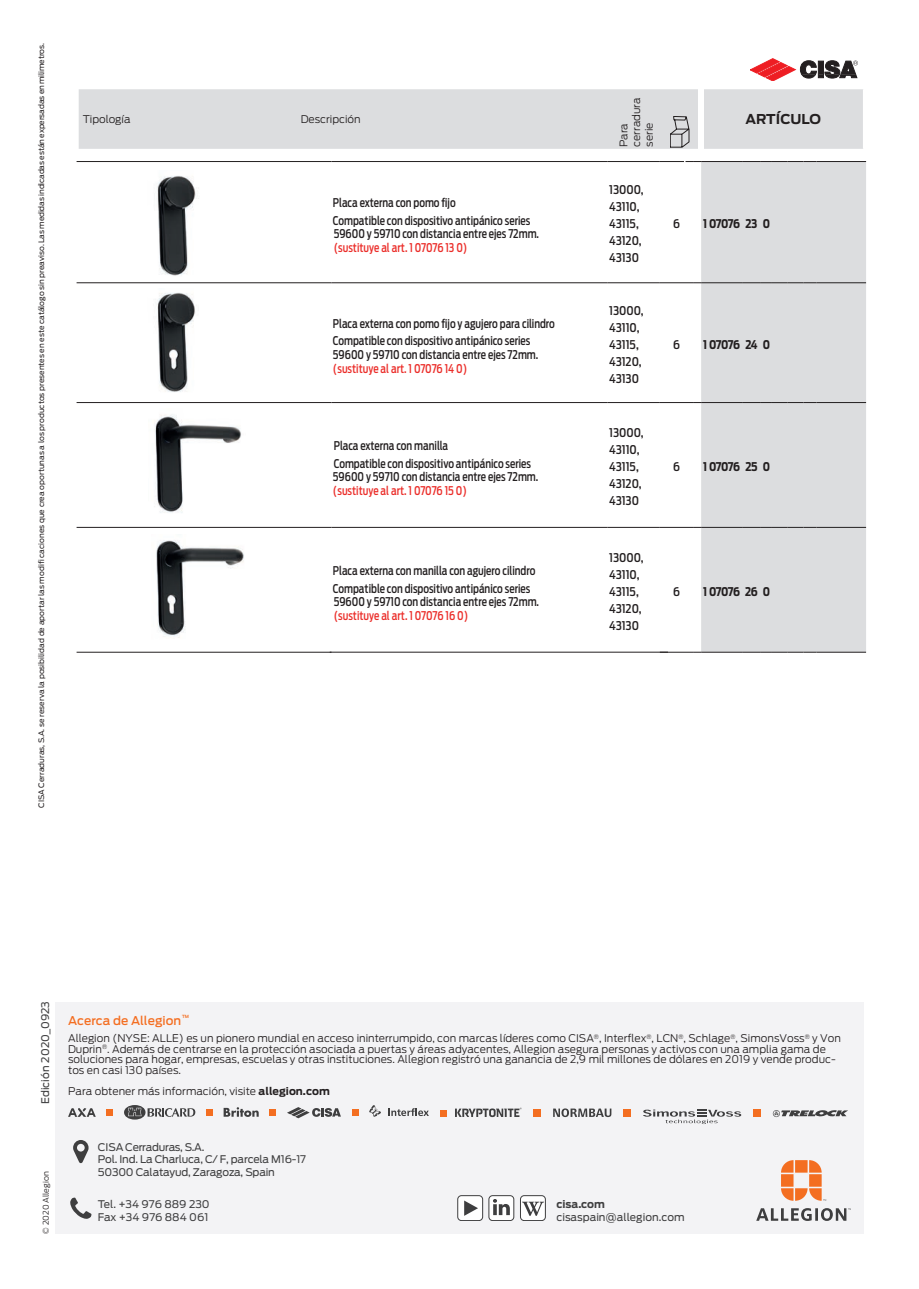
<style>
.page{position:relative;width:919px;height:1289px;background:#fff}
.page>*{position:absolute;margin:0;border:0;box-sizing:border-box;transform-origin:0 0}
.t1{font:700 13.5px "Antenna";color:#231f20}
.t2{font:500 12px/17.7px "Antenna Cond";color:#231f20;scale:.9 1}
.t3{font:500 12px/17px "Antenna Cond";color:#231f20}
.t4{font:500 12px "Antenna Cond";color:#eb2e2a;scale:.9 1}
.t5{font:700 12px "Antenna Cond";letter-spacing:-.04em;color:#231f20;scale:.95 1}
.t6{font:500 12px "Antenna";color:#f36e21}
.t7{font:300 10.5px/10.5px "Antenna";color:#231f20}
.t8{font:10.5px/12.6px "Antenna";letter-spacing:-.02em;color:#3e3e3f}
.t9{font:10.5px "Antenna";color:#3e3e3f}
.t10{font:10.5px "Antenna";letter-spacing:.01em;color:#3e3e3f}
.t11{font:700 10.5px "Antenna";color:#3e3e3f}
.t12{font:300 7.8px "Antenna";color:#231f20}
.t13{font:7.5px "Antenna";letter-spacing:-.005em;color:#231f20}
.s1{font-weight:700}
</style>
<div class="page">
<div style="left:55px;top:1002px;width:808px;height:231px;background:#f3f3f5"></div>
<div style="left:206px;top:1109px;width:7px;height:6px;background:#f36e21"></div>
<div style="left:269px;top:1109px;width:7px;height:6px;background:#f36e21"></div>
<svg style="left:352px;top:1109px;width:6px;height:6px"></svg>
<svg style="left:107px;top:1109px;width:6px;height:6px"></svg>
<svg style="left:287px;top:1107px;width:54px;height:11px"></svg>
<svg style="left:124px;top:1105px;width:71px;height:14px"></svg>
<svg style="left:223px;top:1107px;width:36px;height:9px"></svg>
<svg style="left:68px;top:1108px;width:28px;height:8px"></svg>
<svg style="left:369px;top:1105px;width:12px;height:11px"></svg>
<svg style="left:388px;top:1108px;width:41px;height:8px"></svg>
<div style="left:753px;top:1109px;width:7px;height:7px;background:#f36e21"></div>
<div style="left:533px;top:1109px;width:8px;height:7px;background:#f36e21"></div>
<div style="left:623px;top:1109px;width:7px;height:7px;background:#f36e21"></div>
<svg style="left:553px;top:1108px;width:58px;height:9px"></svg>
<svg style="left:455px;top:1107px;width:66px;height:10px"></svg>
<svg style="left:643px;top:1109px;width:98px;height:14px"></svg>
<svg style="left:772px;top:1110px;width:76px;height:7px"></svg>
<svg style="left:440px;top:1110px;width:6px;height:6px"></svg>
<svg style="left:756px;top:1160px;width:94px;height:60px"></svg>
<svg style="left:73px;top:1140px;width:16px;height:23px"></svg>
<svg style="left:70px;top:1197px;width:21px;height:21px"></svg>
<div style="left:520px;top:1195px;width:25px;height:25px;background:#fff;border-radius:4px"></div>
<div style="left:520px;top:1195px;width:25px;height:25px;border:1px solid #3e3e3f;border-radius:4px"></div>
<svg style="left:522px;top:1201px;width:22px;height:14px"></svg>
<div style="left:489px;top:1195px;width:25px;height:25px;background:#fff;border-radius:4px"></div>
<div style="left:488px;top:1195px;width:26px;height:25px;border:1px solid #3e3e3f;border-radius:4px"></div>
<svg style="left:493px;top:1199px;width:17px;height:16px"></svg>
<div style="left:457px;top:1195px;width:25px;height:25px;background:#fff;border-radius:4px"></div>
<div style="left:457px;top:1195px;width:26px;height:25px;border:1px solid #3e3e3f;border-radius:4px"></div>
<svg style="left:464px;top:1200px;width:14px;height:15px"></svg>
<div style="left:701px;top:162px;width:165px;height:490px;background:#dcdddf"></div>
<hr style="left:816px;top:161px;width:50px;height:1px;background:#231f20">
<hr style="left:816px;top:282px;width:50px;height:1px;background:#231f20">
<hr style="left:816px;top:402px;width:50px;height:1px;background:#231f20">
<hr style="left:816px;top:527px;width:50px;height:1px;background:#231f20">
<hr style="left:77px;top:652px;width:254px;height:1px;background:#231f20">
<hr style="left:77px;top:161px;width:254px;height:1px;background:#231f20">
<hr style="left:331px;top:161px;width:276px;height:1px;background:#231f20">
<hr style="left:607px;top:161px;width:52px;height:1px;background:#231f20">
<hr style="left:659px;top:161px;width:34px;height:1px;background:#231f20">
<hr style="left:701px;top:161px;width:41px;height:1px;background:#231f20">
<svg style="left:742px;top:161px;width:74px;height:1px"></svg>
<hr style="left:77px;top:282px;width:254px;height:1px;background:#231f20">
<hr style="left:331px;top:282px;width:276px;height:1px;background:#231f20">
<hr style="left:607px;top:282px;width:52px;height:1px;background:#231f20">
<hr style="left:659px;top:282px;width:34px;height:1px;background:#231f20">
<hr style="left:701px;top:282px;width:41px;height:1px;background:#231f20">
<svg style="left:742px;top:282px;width:74px;height:1px"></svg>
<hr style="left:77px;top:402px;width:254px;height:1px;background:#231f20">
<hr style="left:331px;top:402px;width:276px;height:1px;background:#231f20">
<hr style="left:607px;top:402px;width:52px;height:1px;background:#231f20">
<hr style="left:659px;top:402px;width:34px;height:1px;background:#231f20">
<hr style="left:701px;top:402px;width:41px;height:1px;background:#231f20">
<svg style="left:742px;top:402px;width:74px;height:1px"></svg>
<hr style="left:77px;top:527px;width:254px;height:1px;background:#231f20">
<hr style="left:331px;top:527px;width:276px;height:1px;background:#231f20">
<hr style="left:607px;top:527px;width:52px;height:1px;background:#231f20">
<hr style="left:659px;top:527px;width:34px;height:1px;background:#231f20">
<hr style="left:701px;top:527px;width:41px;height:1px;background:#231f20">
<svg style="left:742px;top:527px;width:74px;height:1px"></svg>
<hr style="left:659px;top:652px;width:34px;height:1px;background:#231f20">
<hr style="left:701px;top:652px;width:41px;height:1px;background:#231f20">
<svg style="left:742px;top:652px;width:74px;height:1px"></svg>
<hr style="left:816px;top:652px;width:50px;height:1px;background:#231f20">
<img style="left:157px;top:176px;width:42px;height:100px">
<img style="left:157px;top:292px;width:38px;height:100px">
<img style="left:155px;top:414px;width:86px;height:99px">
<img style="left:156px;top:540px;width:88px;height:98px">
<svg style="left:750px;top:58px;width:107px;height:23px"></svg>
<hr style="left:684px;top:105px;width:1px;height:60px;background:#fff">
<div style="left:79px;top:89px;width:784px;height:60px;background:#dcdddf"></div>
<hr style="left:330px;top:651px;width:338px;height:1px;background:#231f20">
<p class="t13" style="left:36px;top:807px;width:765px;rotate:-90deg">CISA Cerraduras, S.A. se reserva la posibilidad de aportar las modifi caciones que crea oportunas a los productos presentes en este catálogo sin preaviso. Las medidas indicadas están expersadas en milimetros.</p>
<p class="t7" style="left:83px;top:114px;width:49px">Tipología</p>
<p class="t7" style="left:301px;top:114px;width:62px">Descripción</p>
<p class="t2" style="left:333px;top:194px;width:221px">Placa externa con pomo fijo<br>Compatible con dispositivo antipánico series</p>
<p class="t2" style="left:334px;top:225px;width:230px">59600 y 59710 con distancia entre ejes 72mm.</p>
<p class="t4" style="left:334px;top:240px;width:150px">(sustituye al art. 1 07076 13 0)</p>
<p class="t2" style="left:333px;top:314px;width:248px">Placa externa con pomo fijo y agujero para cilindro<br>Compatible con dispositivo antipánico series</p>
<p class="t2" style="left:333px;top:346px;width:230px">59600 y 59710 con distancia entre ejes 72mm.</p>
<p class="t4" style="left:333px;top:361px;width:150px">(sustituye al art. 1 07076 14 0)</p>
<p class="t2" style="left:334px;top:437px;width:221px">Placa externa con manilla<br>Compatible con dispositivo antipánico series</p>
<p class="t2" style="left:333px;top:468px;width:230px">59600 y 59710 con distancia entre ejes 72mm.</p>
<p class="t4" style="left:333px;top:483px;width:150px">(sustituye al art. 1 07076 15 0)</p>
<p class="t2" style="left:333px;top:561px;width:226px">Placa externa con manilla con agujero cilindro<br>Compatible con dispositivo antipánico series</p>
<p class="t2" style="left:334px;top:593px;width:230px">59600 y 59710 con distancia entre ejes 72mm.</p>
<p class="t4" style="left:334px;top:608px;width:151px">(sustituye al art. 1 07076 16 0)</p>
<p class="t7" style="left:617px;top:147px;width:50px;line-height:12.6px;rotate:-90deg">Para cerradura serie</p>
<p class="t3" style="left:609px;top:181px;width:36px">13000,<br>43110,<br>43115,<br>43120,<br>43130</p>
<p class="t3" style="left:609px;top:302px;width:36px">13000,<br>43110,<br>43115,<br>43120,<br>43130</p>
<p class="t3" style="left:609px;top:424px;width:36px">13000,<br>43110,<br>43115,<br>43120,<br>43130</p>
<p class="t3" style="left:609px;top:549px;width:36px">13000,<br>43110,<br>43115,<br>43120,<br>43130</p>
<p class="t1" style="left:745px;top:110px;width:77px">ARTÍCULO</p>
<p class="t3" style="left:673px;top:215px;width:8px">6</p>
<p class="t5" style="left:703px;top:216px;width:72px">1 07076 23 0</p>
<p class="t3" style="left:673px;top:336px;width:8px">6</p>
<p class="t5" style="left:703px;top:337px;width:72px">1 07076 24 0</p>
<p class="t3" style="left:673px;top:458px;width:8px">6</p>
<p class="t5" style="left:703px;top:459px;width:72px">1 07076 25 0</p>
<p class="t3" style="left:673px;top:583px;width:8px">6</p>
<p class="t5" style="left:703px;top:584px;width:72px">1 07076 26 0</p>
<p class="t10" style="left:38px;top:1104px;width:105px;rotate:-90deg">Edición 2020_0923</p>
<p class="t12" style="left:41px;top:1233px;width:64px;rotate:-90deg">© 2020 Allegion</p>
<p class="t6" style="left:68px;top:1012px;width:123px">Acerca de Allegion<sup>™</sup></p>
<p class="t7" style="left:68px;top:1033px;width:774px">Allegion (NYSE: ALLE) es un pionero mundial en acceso ininterrumpido, con marcas líderes como CISA<sup>®</sup>, Interflex<sup>®</sup>, LCN<sup>®</sup>, Schlage<sup>®</sup>, SimonsVoss<sup>®</sup> y Von Duprin<sup>®</sup>. Además de centrarse en la protección asociada a puertas y áreas adyacentes, Allegion asegura personas y activos con una amplia gama de soluciones para hogar, empresas, escuelas y otras instituciones. Allegion registró una ganancia de 2,9 mil millones de dólares en 2019 y vende produc&shy;tos en casi 130 países.</p>
<p class="t7" style="left:68px;top:1085px;width:263px">Para obtener más información, visite <span class="s1">allegion.com</span></p>
<p class="t8" style="left:98px;top:1140px;width:209px">CISA Cerraduras, S.A.<br>Pol. Ind. La Charluca, C/ F, parcela M16-17<br>50300 Calatayud, Zaragoza, Spain</p>
<p class="t8" style="left:98px;top:1197px;width:113px">Tel. +34 976 889 230<br>Fax +34 976 884 061</p>
<p class="t11" style="left:556px;top:1197px;width:50px">cisa.com</p>
<p class="t9" style="left:556px;top:1209px;width:130px">cisaspain@allegion.com</p>
</div>
